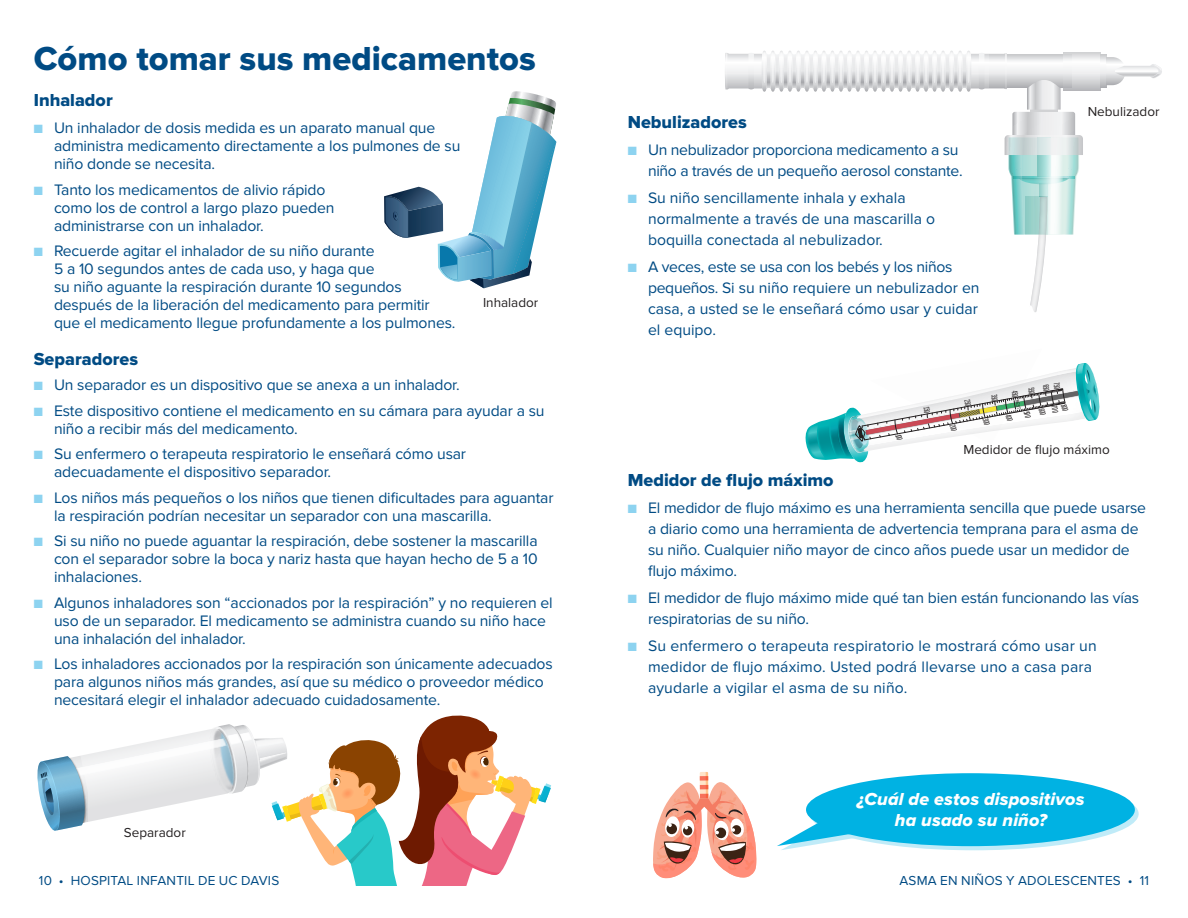
<style>
.page{position:relative;width:1188px;height:918px;background:#fff}
.page>*{position:absolute;margin:0;border:0;box-sizing:border-box;transform-origin:0 0}
.Subhead_14{font:34.5px "Proxima Nova Extrabld";color:#004b84}
.Bullets___square_blu{font:18px "Proxima Nova Extrabld";color:#004b84}
.Subhead_14-2{font:18px "Proxima Nova Extrabld It";letter-spacing:.01em;color:#fff}
.Bullets___square_blu-2{font:15.75px/18px "Proxima Nova";letter-spacing:-.01em;color:#004b84}
.Bullets___square_blu-3{font:15.75px/21px "Proxima Nova";letter-spacing:.01em;color:#004b84}
.t1{font:13.5px "Proxima Nova";letter-spacing:.015em;color:#004b84}
.bullets___second_lev{font:13.5px "Proxima Nova";color:#231f20}
.t2{font:8.55px/10.8px "Franklin Gothic URW Ext Com D Boo";color:#231f20;scale:.86 1}
.s1{color:#8dd3f0}
</style>
<div class="page">
<hr style="left:1030px;top:110px;width:28px;height:2px;background:#d1d2d4">
<svg style="left:1007px;top:54px;width:56px;height:34px"></svg>
<svg style="left:1063px;top:52px;width:37px;height:38px"></svg>
<svg style="left:1100px;top:54px;width:6px;height:34px"></svg>
<svg style="left:1027px;top:80px;width:34px;height:8px"></svg>
<svg style="left:1106px;top:57px;width:56px;height:28px"></svg>
<svg style="left:725px;top:51px;width:282px;height:41px"></svg>
<svg style="left:1005px;top:112px;width:78px;height:200px"></svg>
<div style="left:806px;top:773px;width:329px;height:73px;background:#00b2e3;border-radius:50%"></div>
<div style="left:810px;top:777px;width:329px;height:73px;background:#00b2e3;border-radius:50%"></div>
<svg style="left:777px;top:822px;width:79px;height:28px"></svg>
<svg style="left:384px;top:91px;width:173px;height:197px"></svg>
<svg style="left:653px;top:772px;width:104px;height:107px"></svg>
<svg style="left:37px;top:715px;width:514px;height:170px"></svg>
<svg style="left:805px;top:363px;width:295px;height:100px"></svg>
<p class="Subhead_14" style="left:34px;top:39px;width:504px">Cómo tomar sus medicamentos</p>
<p class="Bullets___square_blu" style="left:34px;top:90px;width:81px">Inhalador</p>
<p class="Bullets___square_blu-2" style="left:54px;top:120px;width:408px;text-indent:-20px"><span class="s1">■</span> Un inhalador de dosis medida es un aparato manual que administra medicamento directamente a los pulmones de su niño donde se necesita.</p>
<p class="Bullets___square_blu-2" style="left:54px;top:181px;width:282px;text-indent:-20px"><span class="s1">■</span> Tanto los medicamentos de alivio rápido como los de control a largo plazo pueden administrarse con un inhalador.</p>
<p class="Bullets___square_blu-2" style="left:54px;top:243px;width:403px;text-indent:-20px"><span class="s1">■</span> Recuerde agitar el inhalador de su niño durante<br>5 a 10 segundos antes de cada uso, y haga que<br>su niño aguante la respiración durante 10 segundos después de la liberación del medicamento para permitir que el medicamento llegue profundamente a los pulmones.</p>
<p class="Bullets___square_blu" style="left:34px;top:349px;width:106px">Separadores</p>
<p class="Bullets___square_blu-2" style="left:34px;top:377px;width:427px"><span class="s1">■</span> Un separador es un dispositivo que se anexa a un inhalador.</p>
<p class="Bullets___square_blu-2" style="left:54px;top:402px;width:492px;text-indent:-20px"><span class="s1">■</span> Este dispositivo contiene el medicamento en su cámara para ayudar a su niño a recibir más del medicamento.</p>
<p class="Bullets___square_blu-2" style="left:54px;top:446px;width:414px;text-indent:-20px"><span class="s1">■</span> Su enfermero o terapeuta respiratorio le enseñará cómo usar adecuadamente el dispositivo separador.</p>
<p class="Bullets___square_blu-2" style="left:54px;top:489px;width:501px;text-indent:-20px"><span class="s1">■</span> Los niños más pequeños o los niños que tienen dificultades para aguantar la respiración podrían necesitar un separador con una mascarilla.</p>
<p class="Bullets___square_blu-2" style="left:54px;top:533px;width:485px;text-align:justify;text-indent:-20px"><span class="s1">■</span> Si su niño no puede aguantar la respiración, debe sostener la mascarilla con el separador sobre la boca y nariz hasta que hayan hecho de 5 a 10 inhalaciones.</p>
<p class="Bullets___square_blu-2" style="left:54px;top:594px;width:500px;text-indent:-20px"><span class="s1">■</span> Algunos inhaladores son “accionados por la respiración” y no requieren el uso de un separador. El medicamento se administra cuando su niño hace una inhalación del inhalador.</p>
<p class="Bullets___square_blu-2" style="left:54px;top:656px;width:500px;text-indent:-20px"><span class="s1">■</span> Los inhaladores accionados por la respiración son únicamente adecuados para algunos niños más grandes, así que su médico o proveedor médico necesitará elegir el inhalador adecuado cuidadosamente.</p>
<p class="bullets___second_lev" style="left:483px;top:295px;width:57px">Inhalador</p>
<p class="bullets___second_lev" style="left:124px;top:824px;width:63px">Separador</p>
<p class="Bullets___square_blu" style="left:628px;top:111px;width:120px">Nebulizadores</p>
<p class="Bullets___square_blu-2" style="left:628px;top:141px;width:332px"><span class="s1">■</span> Un nebulizador proporciona medicamento a su</p>
<p class="Bullets___square_blu-2" style="left:648px;top:162px;width:316px">niño a través de un pequeño aerosol constante.</p>
<p class="Bullets___square_blu-2" style="left:628px;top:189px;width:279px"><span class="s1">■</span> Su niño sencillamente inhala y exhala</p>
<p class="Bullets___square_blu-2" style="left:648px;top:210px;width:289px">normalmente a través de una mascarilla o</p>
<p class="Bullets___square_blu-2" style="left:648px;top:231px;width:236px">boquilla conectada al nebulizador.</p>
<p class="Bullets___square_blu-2" style="left:628px;top:258px;width:326px"><span class="s1">■</span> A veces, este se usa con los bebés y los niños</p>
<p class="Bullets___square_blu-2" style="left:648px;top:279px;width:333px">pequeños. Si su niño requiere un nebulizador en</p>
<p class="Bullets___square_blu-2" style="left:648px;top:300px;width:331px">casa, a usted se le enseñará cómo usar y cuidar</p>
<p class="Bullets___square_blu-2" style="left:648px;top:321px;width:70px">el equipo.</p>
<p class="bullets___second_lev" style="left:1088px;top:104px;width:73px">Nebulizador</p>
<p class="t2" style="left:1039px;top:387px;width:11px;line-height:16.8px;rotate:85deg">550<br>450</p>
<p class="t2" style="left:1062px;top:382px;width:11px;rotate:85deg">750<br>650</p>
<p class="bullets___second_lev" style="left:963px;top:442px;width:148px">Medidor de flujo máximo</p>
<p class="Bullets___square_blu" style="left:628px;top:470px;width:207px">Medidor de flujo máximo</p>
<p class="Bullets___square_blu-2" style="left:648px;top:498px;width:500px;line-height:21px;text-indent:-20px"><span class="s1">■</span> El medidor de flujo máximo es una herramienta sencilla que puede usarse a diario como una herramienta de advertencia temprana para el asma de su niño. Cualquier niño mayor de cinco años puede usar un medidor de flujo máximo.</p>
<p class="Bullets___square_blu-2" style="left:648px;top:588px;width:493px;line-height:21px;text-indent:-20px"><span class="s1">■</span> El medidor de flujo máximo mide qué tan bien están funcionando las vías respiratorias de su niño.</p>
<p class="Bullets___square_blu-3" style="left:648px;top:636px;width:450px;text-indent:-20px"><span class="s1">■</span> Su enfermero o terapeuta respiratorio le mostrará cómo usar un medidor de flujo máximo. Usted podrá llevarse uno a casa para ayudarle a vigilar el asma de su niño.</p>
<p class="Subhead_14-2" style="left:857px;top:789px;width:229px">¿Cuál de estos dispositivos</p>
<p class="Subhead_14-2" style="left:895px;top:810px;width:154px">ha usado su niño?</p>
<p class="t1" style="left:39px;top:873px;width:242px">10 • HOSPITAL INFANTIL DE UC DAVIS</p>
<p class="t1" style="left:899px;top:873px;width:251px">ASMA EN NIÑOS Y ADOLESCENTES • 11</p>
</div>
